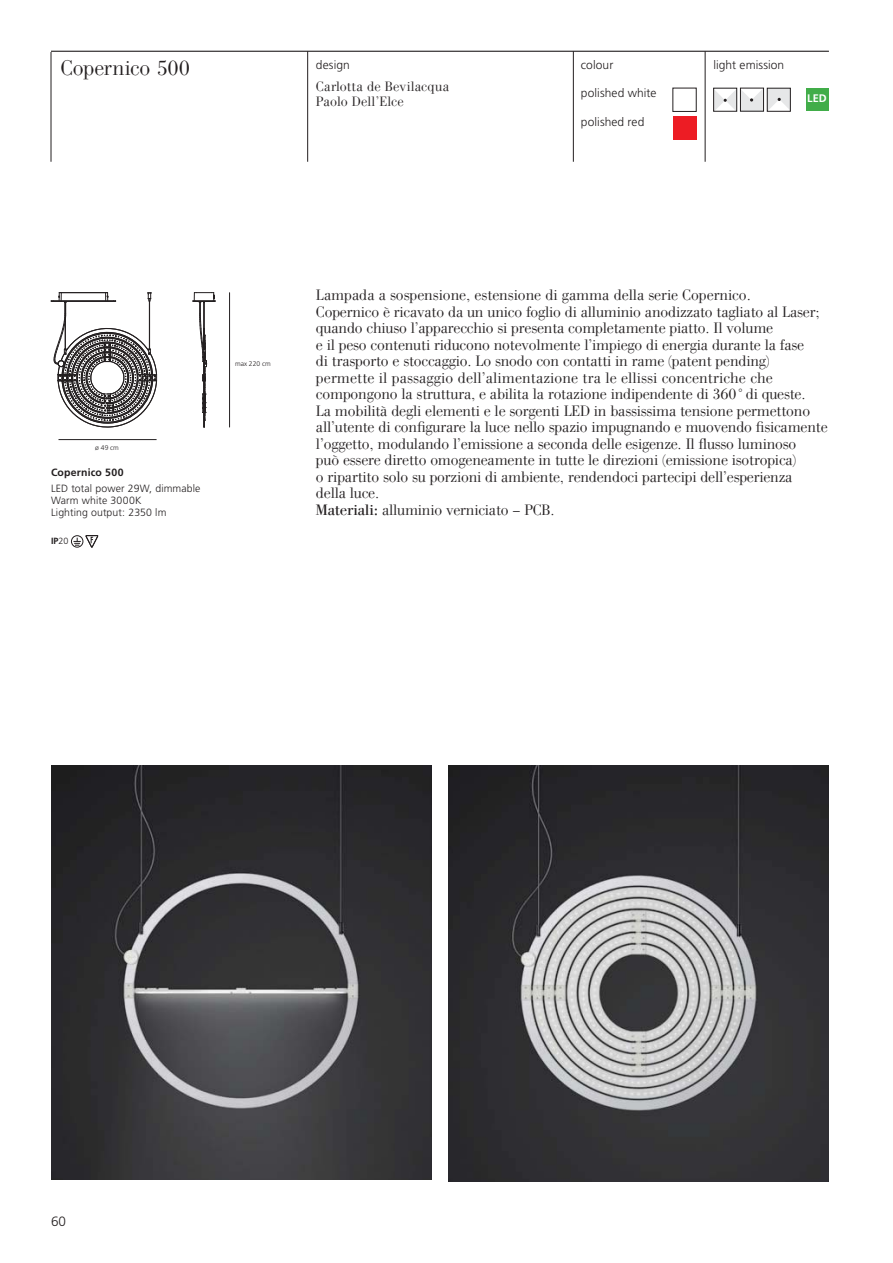
<style>
.page{position:relative;width:893px;height:1263px;background:#fff}
.page>*{position:absolute;margin:0;border:0;box-sizing:border-box;transform-origin:0 0}
.t1{font:300 21px "AT Our Bodoni";letter-spacing:-.005em;color:#231f20}
.t2{font:300 15px/16.5px "AT Our Bodoni";letter-spacing:-.01em;color:#231f20}
.t3{font:300 13.5px/15px "AT Our Bodoni";letter-spacing:.01em;color:#231f20}
.t4{font:300 13.5px "Frutiger";color:#231f20}
.t5{font:300 12px "Frutiger";letter-spacing:.005em;color:#231f20}
.t6{font:700 10.95px "Frutiger";color:#fff}
.t7{font:300 10.5px/12px "Frutiger";letter-spacing:.01em;color:#231f20}
.t8{font:700 10.5px "Frutiger";letter-spacing:.02em;color:#231f20}
.t9{font:700 9px "Frutiger";color:#231f20}
.t10{font:300 6.75px "Frutiger";color:#231f20}
.s1{font-weight:300}
.s2{font-weight:400}
</style>
<div class="page">
<div style="left:805px;top:88px;width:23px;height:23px;background:#41ad49"></div>
<hr style="left:307px;top:51px;width:1px;height:111px;background:#231f20">
<hr style="left:573px;top:51px;width:1px;height:111px;background:#231f20">
<hr style="left:705px;top:51px;width:1px;height:111px;background:#231f20">
<hr style="left:51px;top:52px;width:1px;height:110px;background:#231f20">
<hr style="left:51px;top:51px;width:778px;height:1px;background:#231f20">
<img style="left:448px;top:765px;width:381px;height:417px">
<img style="left:51px;top:765px;width:380px;height:414px">
<div style="left:713px;top:89px;width:24px;height:23px;background:#575455"></div>
<svg style="left:713px;top:88px;width:75px;height:23px"></svg>
<div style="left:673px;top:117px;width:23px;height:23px;background:#ed1c24"></div>
<div style="left:71px;top:536px;width:12px;height:11px;border:1px solid #231f20;border-radius:50%"></div>
<svg style="left:73px;top:535px;width:25px;height:12px"></svg>
<hr style="left:58px;top:439px;width:99px;height:1px;background:#231f20">
<svg style="left:193px;top:292px;width:23px;height:136px"></svg>
<hr style="left:229px;top:293px;width:1px;height:134px;background:#231f20">
<svg style="left:51px;top:292px;width:106px;height:136px"></svg>
<hr style="left:149px;top:301px;width:1px;height:48px;background:#231f20">
<h1 class="t1" style="left:61px;top:60px;width:131px">Copernico 500</h1>
<p class="t5" style="left:316px;top:60px;width:35px">design</p>
<p class="t3" style="left:316px;top:80px;width:135px">Carlotta de Bevilacqua<br>Paolo Dell’Elce</p>
<p class="t5" style="left:581px;top:60px;width:34px">colour</p>
<p class="t5" style="left:581px;top:88px;width:77px">polished white</p>
<p class="t5" style="left:581px;top:117px;width:65px">polished red</p>
<p class="t5" style="left:713px;top:60px;width:72px">light emission</p>
<p class="t6" style="left:807px;top:94px;width:21px">LED</p>
<p class="t10" style="left:95px;top:445px;width:25px">ø 49 cm</p>
<p class="t8" style="left:51px;top:468px;width:74px">Copernico 500</p>
<p class="t7" style="left:51px;top:483px;width:151px">LED total power 29W, dimmable<br>Warm white 3000K<br>Lighting output: 2350 lm</p>
<p class="t9" style="left:51px;top:537px;width:19px">IP<span class="s1">20</span></p>
<p class="t10" style="left:235px;top:361px;width:37px">max 220 cm</p>
<p class="t2" style="left:316px;top:288px;width:513px">Lampada a sospensione, estensione di gamma della serie Copernico.<br>Copernico è ricavato da un unico foglio di alluminio anodizzato tagliato al Laser; quando chiuso l’apparecchio si presenta completamente piatto. Il volume<br>e il peso contenuti riducono notevolmente l’impiego di energia durante la fase<br>di trasporto e stoccaggio. Lo snodo con contatti in rame (patent pending) permette il passaggio dell’alimentazione tra le ellissi concentriche che compongono la struttura, e abilita la rotazione indipendente di 360°di queste.<br>La mobilità degli elementi e le sorgenti LED in bassissima tensione permettono all’utente di configurare la luce nello spazio impugnando e muovendo fisicamente l’oggetto, modulando l’emissione a seconda delle esigenze. Il flusso luminoso<br>può essere diretto omogeneamente in tutte le direzioni (emissione isotropica)<br>o ripartito solo su porzioni di ambiente, rendendoci partecipi dell’esperienza<br>della luce.<br><span class="s2">Materiali:</span> alluminio verniciato – PCB.</p>
<p class="t4" style="left:51px;top:1216px;width:17px">60</p>
</div>
